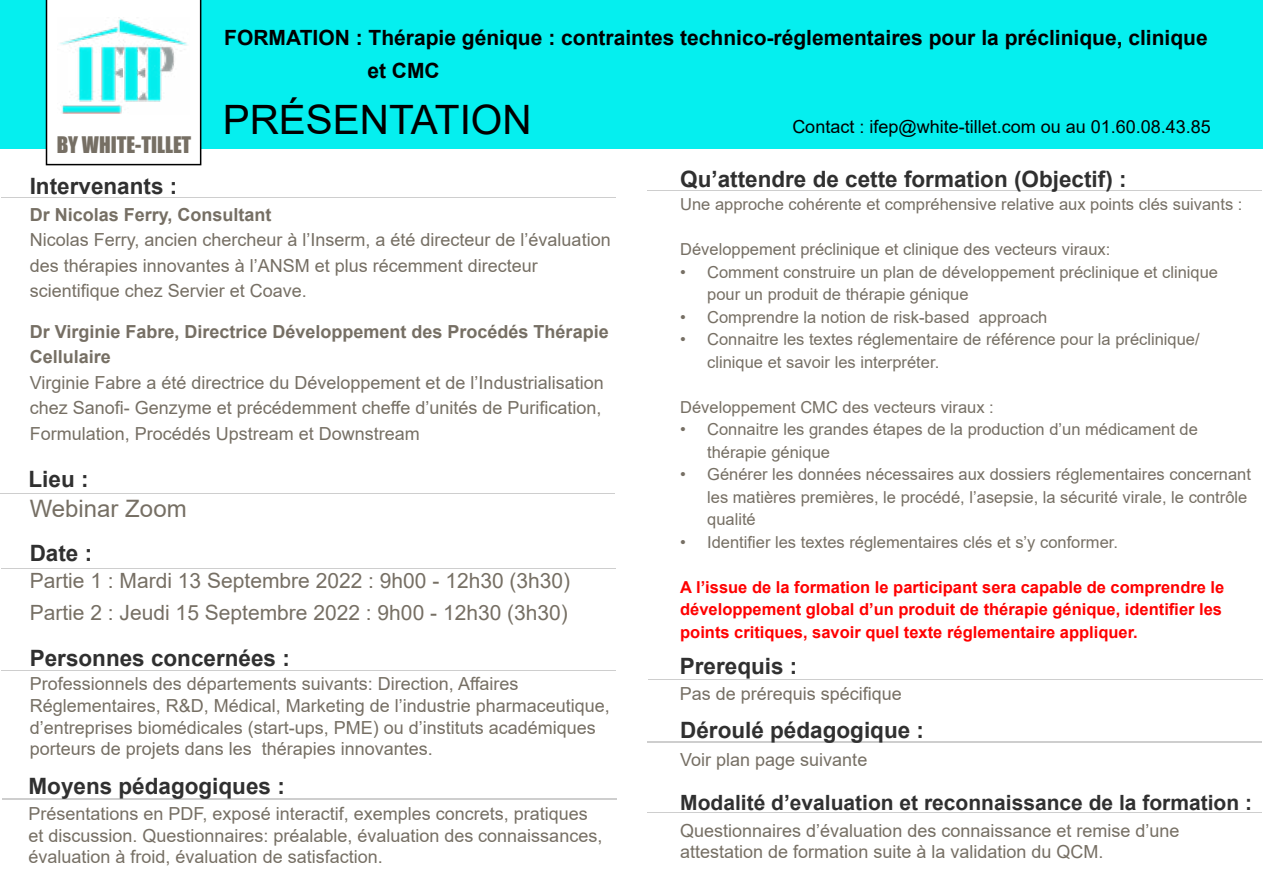
<style>
.page{position:relative;width:1263px;height:893px;background:#fff}
.page>*{position:absolute;margin:0;border:0;box-sizing:border-box;transform-origin:0 0}
.t1{font:40.5px "Arial";color:#000}
.t2{font:24px "Arial";color:#766f64}
.t3{font:700 22.5px "Arial";color:#303030}
.t4{font:700 21px/33px "Arial";color:#000}
.t5{font:21px/31.5px "Arial";color:#766f64}
.t6{font:700 21px "Arial";color:#303030}
.t7{font:21px "Impact";color:#766f64}
.t8{font:18px/21.6px "Arial";color:#766f64}
.t9{font:700 18px/25.5px "Arial";color:#766f64}
.t10{font:18px "Arial";color:#000}
.t11{font:16.5px/22.5px "Arial";color:#766f64}
.t12{font:700 16.5px/22.5px "Arial";color:#f00}
</style>
<div class="page">
<div style="left:0;top:0;width:1263px;height:149px;background:#05efef"></div>
<svg style="left:46px;top:0;width:155px;height:165px"></svg>
<hr style="left:1px;top:568px;width:615px;height:1px;background:#cecece">
<hr style="left:646px;top:190px;width:615px;height:1px;background:#cecece">
<hr style="left:2px;top:798px;width:615px;height:1px;background:#cecece">
<hr style="left:646px;top:812px;width:615px;height:1px;background:#cecece">
<hr style="left:1px;top:670px;width:615px;height:1px;background:#cecece">
<hr style="left:1px;top:197px;width:615px;height:1px;background:#cecece">
<hr style="left:0;top:493px;width:615px;height:1px;background:#cecece">
<hr style="left:646px;top:741px;width:615px;height:2px;background:#cecece">
<hr style="left:648px;top:679px;width:615px;height:1px;background:#cecece">
<p class="t7" style="left:57px;top:128px;width:136px">BY WHITE-TILLET</p>
<p class="t3" style="left:30px;top:170px;width:149px">Intervenants :</p>
<p class="t4" style="left:367px;top:21px;width:842px;text-indent:-143px">FORMATION : Thérapie génique : contraintes technico-réglementaires pour la préclinique, clinique et CMC</p>
<h1 class="t1" style="left:223px;top:92px;width:311px">PRÉSENTATION</h1>
<p class="t10" style="left:792px;top:114px;width:420px">Contact : ifep@white-tillet.com ou au 01.60.08.43.85</p>
<p class="t3" style="left:680px;top:163px;width:448px">Qu’attendre de cette formation (Objectif) :</p>
<p class="t9" style="left:30px;top:202px;width:243px">Dr Nicolas Ferry, Consultant</p>
<p class="t8" style="left:30px;top:227px;width:582px;line-height:25.5px">Nicolas Ferry, ancien chercheur à l’Inserm, a été directeur de l’évaluation des thérapies innovantes à l’ANSM et plus récemment directeur scientifique chez Servier et Coave.</p>
<p class="t9" style="left:30px;top:319px;width:580px">Dr Virginie Fabre, Directrice Développement des Procédés Thérapie<br>Cellulaire</p>
<p class="t8" style="left:30px;top:369px;width:575px;line-height:25.5px;text-align:justify">Virginie Fabre a été directrice du Développement et de l’Industrialisation chez Sanofi- Genzyme et précédemment cheffe d’unités de Purification, Formulation, Procédés Upstream et Downstream</p>
<p class="t3" style="left:28px;top:463px;width:62px">Lieu :</p>
<h2 class="t2" style="left:30px;top:492px;width:158px">Webinar Zoom</h2>
<p class="t3" style="left:30px;top:537px;width:64px">Date :</p>
<p class="t5" style="left:30px;top:565px;width:542px">Partie 1 : Mardi 13 Septembre 2022 : 9h00 - 12h30 (3h30)<br>Partie 2 : Jeudi 15 Septembre 2022 : 9h00 - 12h30 (3h30)</p>
<p class="t3" style="left:30px;top:642px;width:262px">Personnes concernées :</p>
<p class="t8" style="left:30px;top:673px;width:582px">Professionnels des départements suivants: Direction, Affaires Réglementaires, R&amp;D, Médical, Marketing de l’industrie pharmaceutique, d’entreprises biomédicales (start-ups, PME) ou d’instituts académiques porteurs de projets dans les thérapies innovantes.</p>
<p class="t3" style="left:29px;top:771px;width:258px">Moyens pédagogiques :</p>
<p class="t8" style="left:29px;top:803px;width:575px">Présentations en PDF, exposé interactif, exemples concrets, pratiques et discussion. Questionnaires: préalable, évaluation des connaissances, évaluation à froid, évaluation de satisfaction.</p>
<p class="t11" style="left:680px;top:193px;width:564px">Une approche cohérente et compréhensive relative aux points clés suivants :</p>
<p class="t11" style="left:680px;top:238px;width:432px">Développement préclinique et clinique des vecteurs viraux:</p>
<p class="t11" style="left:707px;top:260px;width:512px;text-indent:-27px">• Comment construire un plan de développement préclinique et clinique pour un produit de thérapie génique</p>
<p class="t11" style="left:680px;top:305px;width:369px">• Comprendre la notion de risk-based approach</p>
<p class="t11" style="left:707px;top:328px;width:494px;text-indent:-27px">• Connaitre les textes réglementaire de référence pour la préclinique/ clinique et savoir les interpréter.</p>
<p class="t11" style="left:680px;top:395px;width:315px">Développement CMC des vecteurs viraux :</p>
<p class="t11" style="left:707px;top:418px;width:492px;text-indent:-27px">• Connaitre les grandes étapes de la production d’un médicament de thérapie génique</p>
<p class="t11" style="left:707px;top:463px;width:545px;text-indent:-27px">• Générer les données nécessaires aux dossiers réglementaires concernant les matières premières, le procédé, l’asepsie, la sécurité virale, le contrôle qualité</p>
<p class="t11" style="left:680px;top:530px;width:439px">• Identifier les textes réglementaires clés et s’y conformer.</p>
<p class="t12" style="left:680px;top:576px;width:546px">A l’issue de la formation le participant sera capable de comprendre le développement global d’un produit de thérapie génique, identifier les points critiques, savoir quel texte réglementaire appliquer.</p>
<p class="t3" style="left:680px;top:650px;width:119px">Prerequis :</p>
<p class="t8" style="left:680px;top:683px;width:224px">Pas de prérequis spécifique</p>
<p class="t3" style="left:680px;top:714px;width:245px">Déroulé pédagogique :</p>
<p class="t8" style="left:680px;top:748px;width:189px">Voir plan page suivante</p>
<p class="t6" style="left:680px;top:788px;width:573px">Modalité d’evaluation et reconnaissance de la formation :</p>
<p class="t8" style="left:680px;top:819px;width:501px">Questionnaires d’évaluation des connaissance et remise d’une attestation de formation suite à la validation du QCM.</p>
</div>
